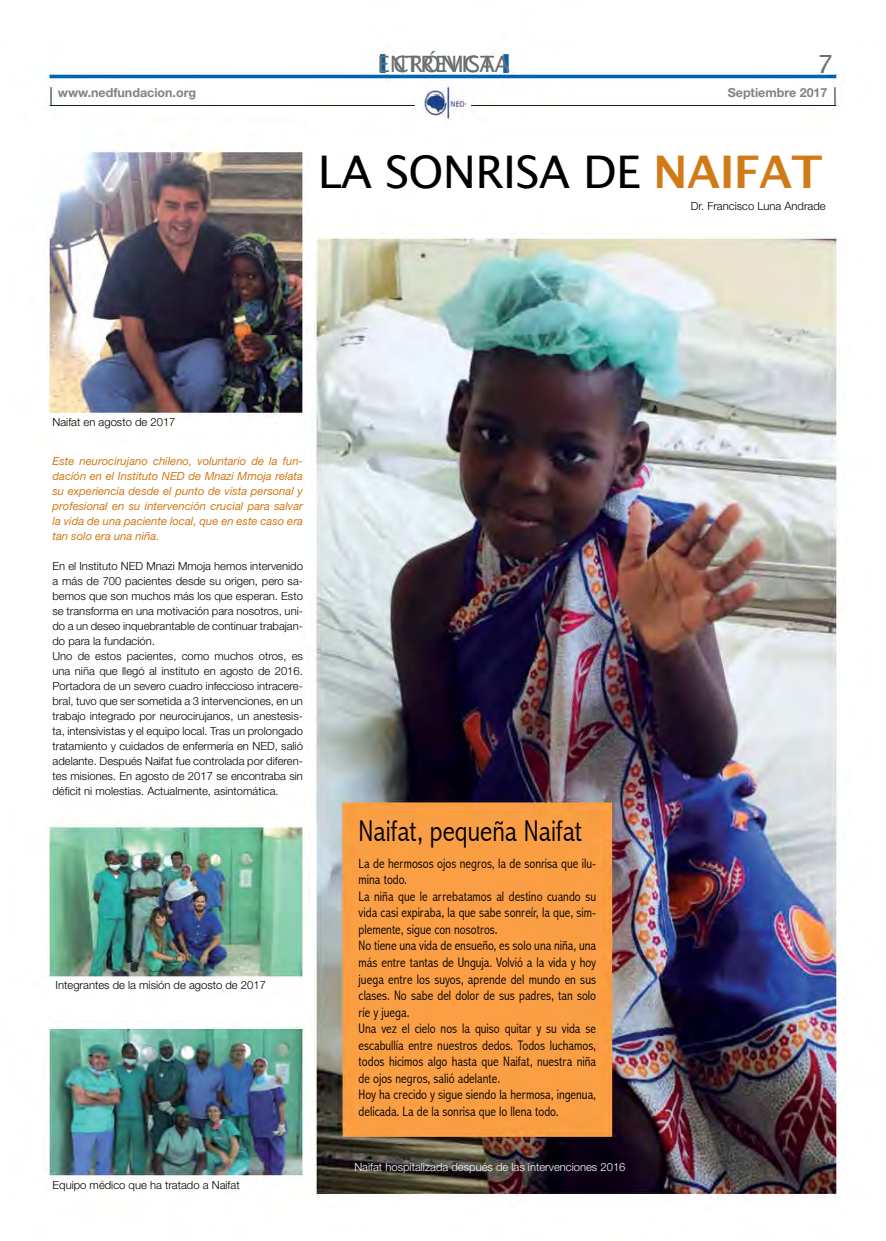
<style>
.page{position:relative;width:886px;height:1241px;background:#fff}
.page>*{position:absolute;margin:0;border:0;box-sizing:border-box;transform-origin:0 0}
.t1{font:45px "Lucida Grande";letter-spacing:-.015em;color:#000}
.t2{font:300 condensed 30px "Abadi";color:#000}
.t3{font:25px "Lucida Grande";color:#6d6e71}
.t4{font:22.5px "Lucida Grande";color:#6d6e71}
.t5{font:300 condensed 13.75px/16.5px "Abadi";color:#000}
.t6{font:700 12.5px "Helvetica Neue LT Std";color:#808285}
.t7{font:300 11.25px/15px "Helvetica Neue LT Std";color:#000}
.t8{font:italic 11.25px/15px "Helvetica Neue LT Std";color:#d07a18;text-align:justify}
.t9{font:300 11.25px "Helvetica Neue LT Std";color:#fff}
.s1{font-weight:700;color:#d07a18}
</style>
<div class="page">
<img style="left:46px;top:51px;width:799px;height:1147px">
<h3 class="t4" style="left:393px;top:51px;width:103px">CRÓNICA</h3>
<h3 class="t4" style="left:377px;top:51px;width:134px">ENTREVISTA</h3>
<h3 class="t3" style="left:817px;top:49px;width:17px">7</h3>
<p class="t6" style="left:58px;top:85px;width:140px">www.nedfundacion.org</p>
<p class="t6" style="left:728px;top:85px;width:101px">Septiembre 2017</p>
<h1 class="t1" style="left:318px;top:146px;width:506px">LA SONRISA DE <span class="s1">NAIFAT</span></h1>
<p class="t7" style="left:691px;top:198px;width:136px">Dr. Francisco Luna Andrade</p>
<p class="t7" style="left:53px;top:414px;width:124px">Naifat en agosto de 2017</p>
<p class="t8" style="left:53px;top:453px;width:252px">Este neurocirujano chileno, voluntario de la fun&shy;dación en el Instituto NED de Mnazi Mmoja relata su experiencia desde el punto de vista personal y profesional en su intervención crucial para salvar la vida de una paciente local, que en este caso era tan solo era una niña.</p>
<p class="t7" style="left:53px;top:558px;width:252px">En el Instituto NED Mnazi Mmoja hemos intervenido a más de 700 pacientes desde su origen, pero sa&shy;bemos que son muchos más los que esperan. Esto se transforma en una motivación para nosotros, uni&shy;do a un deseo inquebrantable de continuar trabajan&shy;do para la fundación.<br>Uno de estos pacientes, como muchos otros, es una niña que llegó al instituto en agosto de 2016.<br>Portadora de un severo cuadro infeccioso intracere&shy;bral, tuvo que ser sometida a 3 intervenciones, en un trabajo integrado por neurocirujanos, un anestesis&shy;ta, intensivistas y el equipo local. Tras un prolongado tratamiento y cuidados de enfermería en NED, salió adelante. Después Naifat fue controlada por diferen&shy;tes misiones. En agosto de 2017 se encontraba sin déficit ni molestias. Actualmente, asintomática.</p>
<p class="t7" style="left:56px;top:977px;width:212px">Integrantes de la misión de agosto de 2017</p>
<p class="t7" style="left:53px;top:1176px;width:189px">Equipo médico que ha tratado a Naifat</p>
<h2 class="t2" style="left:359px;top:813px;width:225px">Naifat, pequeña Naifat</h2>
<p class="t5" style="left:359px;top:855px;width:239px">La de hermosos ojos negros, la de sonrisa que ilu&shy;mina todo.<br>La niña que le arrebatamos al destino cuando su vida casi expiraba, la que sabe sonreír, la que, sim&shy;plemente, sigue con nosotros.<br>No tiene una vida de ensueño, es solo una niña, una más entre tantas de Unguja. Volvió a la vida y hoy juega entre los suyos, aprende del mundo en sus clases. No sabe del dolor de sus padres, tan solo ríe y juega.<br>Una vez el cielo nos la quiso quitar y su vida se escabullía entre nuestros dedos. Todos luchamos, todos hicimos algo hasta que Naifat, nuestra niña de ojos negros, salió adelante.<br>Hoy ha crecido y sigue siendo la hermosa, ingenua, delicada. La de la sonrisa que lo llena todo.</p>
<p class="t9" style="left:354px;top:1159px;width:273px">Naifat hospitalizada después de las intervenciones 2016</p>
</div>
